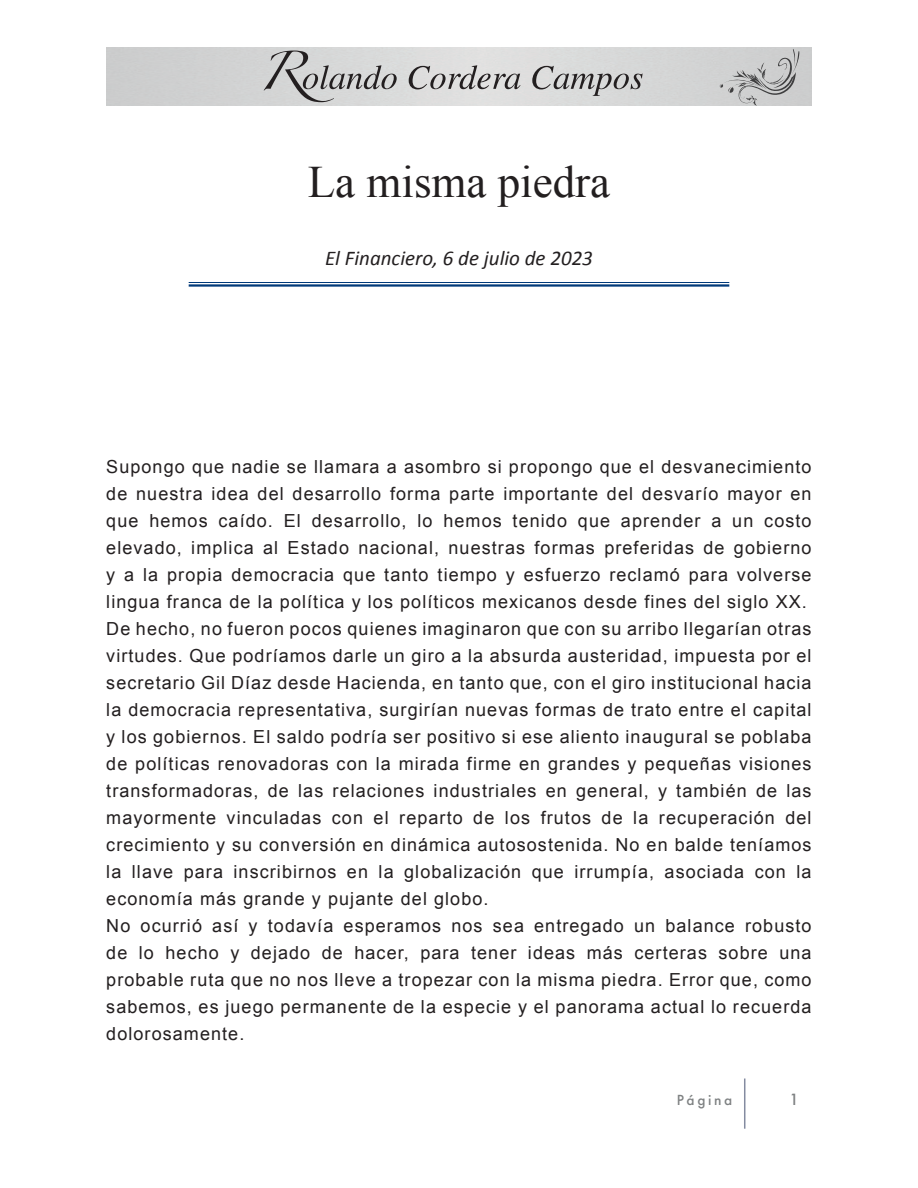
<style>
.page{position:relative;width:918px;height:1188px;background:#fff}
.page>*{position:absolute;margin:0;border:0;box-sizing:border-box;transform-origin:0 0}
.Título{font:45px "Times New Roman";color:#231f20}
.Fecha{font:italic 21px "Calibri";color:#231f20}
.Párrafo{font:18px/27px "Arial";letter-spacing:.06em;color:#231f20;text-align:justify}
.t1{font:500 15px "Futura";color:#7e8182}
.t2{font:500 13.5px "Futura";letter-spacing:.2em;color:#7e8182}
</style>
<div class="page">
<svg style="left:264px;top:51px;width:133px;height:51px;background:#bbbcbc"></svg>
<svg style="left:409px;top:65px;width:112px;height:24px;background:#b4b3b3"></svg>
<svg style="left:532px;top:66px;width:111px;height:30px;background:#b7b7b7"></svg>
<svg style="left:719px;top:49px;width:80px;height:57px;background:#bfc0c0"></svg>
<hr style="left:744px;top:1079px;width:1px;height:50px;background:#848ba0">
<hr style="left:189px;top:282px;width:540px;height:1px;background:#013a7a">
<hr style="left:189px;top:284px;width:540px;height:3px;background:#013a7a">
<p class="Título" style="left:308px;top:152px;width:304px">La misma piedra</p>
<p class="Fecha" style="left:325px;top:244px;width:269px">El Financiero, 6 de julio de 2023</p>
<p class="Párrafo" style="left:106px;top:453px;width:707px">Supongo que nadie se llamara a asombro si propongo que el desvanecimiento de nuestra idea del desarrollo forma parte importante del desvarío mayor en que hemos caído. El desarrollo, lo hemos tenido que aprender a un costo elevado, implica al Estado nacional, nuestras formas preferidas de gobierno y a la propia democracia que tanto tiempo y esfuerzo reclamó para volverse lingua franca de la política y los políticos mexicanos desde fines del siglo XX.</p>
<p class="Párrafo" style="left:106px;top:615px;width:707px">De hecho, no fueron pocos quienes imaginaron que con su arribo llegarían otras virtudes. Que podríamos darle un giro a la absurda austeridad, impuesta por el secretario Gil Díaz desde Hacienda, en tanto que, con el giro institucional hacia la democracia representativa, surgirían nuevas formas de trato entre el capital y los gobiernos. El saldo podría ser positivo si ese aliento inaugural se poblaba de políticas renovadoras con la mirada firme en grandes y pequeñas visiones transformadoras, de las relaciones industriales en general, y también de las mayormente vinculadas con el reparto de los frutos de la recuperación del crecimiento y su conversión en dinámica autosostenida. No en balde teníamos la llave para inscribirnos en la globalización que irrumpía, asociada con la economía más grande y pujante del globo.</p>
<p class="Párrafo" style="left:106px;top:912px;width:707px">No ocurrió así y todavía esperamos nos sea entregado un balance robusto de lo hecho y dejado de hacer, para tener ideas más certeras sobre una probable ruta que no nos lleve a tropezar con la misma piedra. Error que, como sabemos, es juego permanente de la especie y el panorama actual lo recuerda dolorosamente.</p>
<p class="t2" style="left:677px;top:1091px;width:57px">Página</p>
<p class="t1" style="left:789px;top:1089px;width:11px">1</p>
</div>
